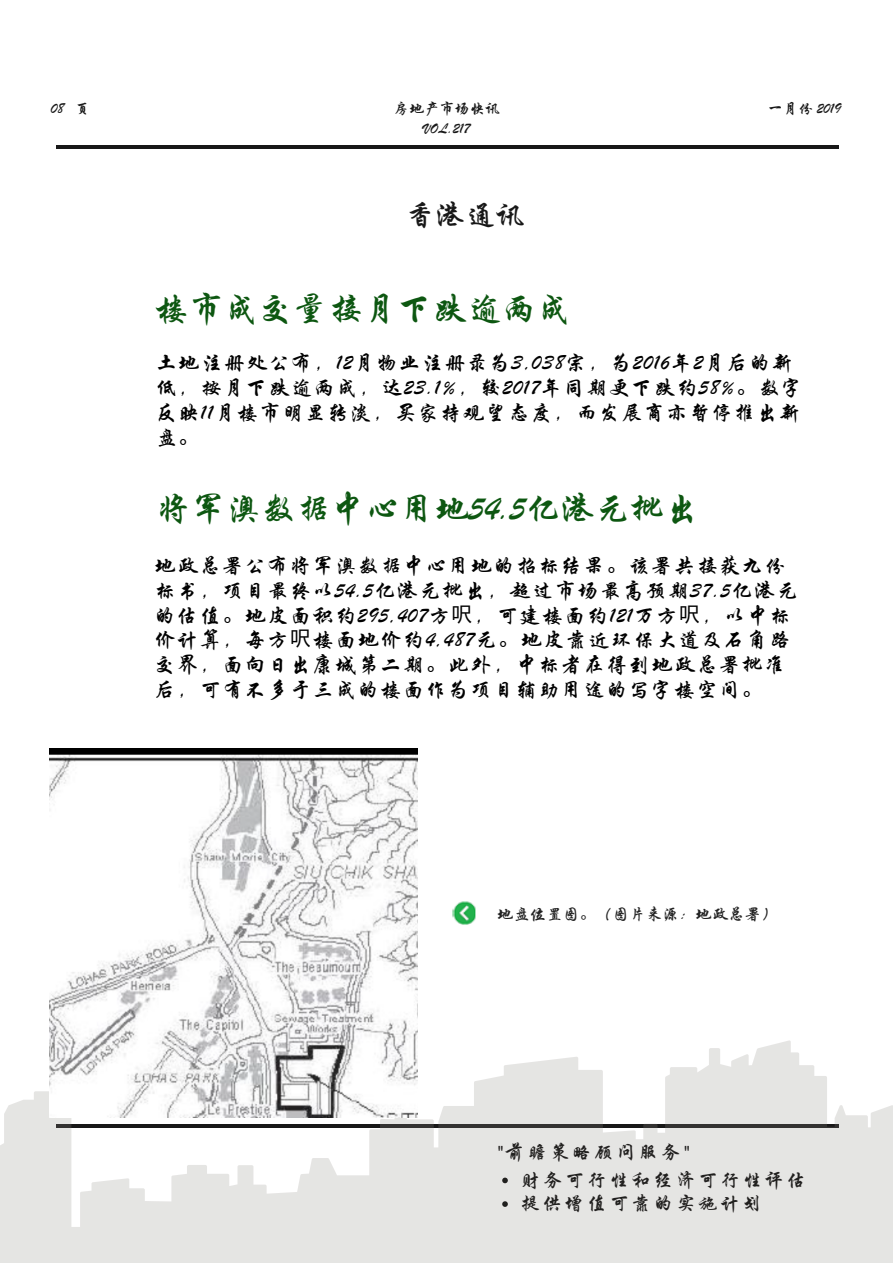
<style>
.page{position:relative;width:893px;height:1263px;background:#fff}
.page>*{position:absolute;margin:0;border:0;box-sizing:border-box;transform-origin:0 0}
.t1{font:34.8px "ST Xingkai";color:#0d5711}
.t2{font:29.85px "ST Xingkai";color:#181818}
.t3{font:21.45px/24.8px "ST Xingkai";letter-spacing:.05em;color:#000}
.t4{font:19.8px/27px "ST Xingkai";letter-spacing:.12em;color:#000}
.t5{font:16.5px "ST Xingkai";color:#222}
.t6{font:15.15px "ST Xingkai";color:#181818}
.s1{font-family:"Takao P Gothic"}
</style>
<div class="page">
<hr style="left:56px;top:145px;width:782px;height:4px;background:#181818">
<svg style="left:0;top:1044px;width:889px;height:219px;fill:#e5e5e3"></svg>
<img style="left:50px;top:749px;width:368px;height:368px">
<img style="left:452px;top:901px;width:24px;height:24px">
<p class="t6" style="left:51px;top:100px;width:41px">08 页</p>
<p class="t6" style="left:394px;top:101px;width:107px">房地产市场快讯</p>
<p class="t6" style="left:768px;top:101px;width:75px">一月份 2019</p>
<p class="t6" style="left:424px;top:120px;width:48px">VOL.217</p>
<h2 class="t2" style="left:405px;top:200px;width:121px">香港通讯</h2>
<h1 class="t1" style="left:154px;top:291px;width:418px">楼市成交量接月下跌逾两成</h1>
<p class="t3" style="left:155px;top:351px;width:649px">土地注册处公布，12月物业注册录为3,038宗，为2016年2月后的新低，按月下跌逾两成，达23.1%，较2017年同期更下跌约58%。数字反映11月楼市明显转淡，买家持观望态度，而发展商亦暂停推出新盘。</p>
<h1 class="t1" style="left:157px;top:491px;width:544px">将军澳数据中心用地54.5亿港元批出</h1>
<p class="t3" style="left:154px;top:554px;width:645px">地政总署公布将军澳数据中心用地的招标结果。该署共接获九份标书，项目最终以54.5亿港元批出，超过市场最高预期37.5亿港元的估值。地皮面积约295,407方<span class="s1">呎</span>，可建楼面约121万方<span class="s1">呎</span>，以中标价计算，每方<span class="s1">呎</span>楼面地价约4,487元。地皮靠近环保大道及石角路交界，面向日出康城第二期。此外，中标者在得到地政总署批准后，可有不多于三成的楼面作为项目辅助用途的写字楼空间。</p>
<p class="t5" style="left:497px;top:906px;width:283px">地盘位置图。（图片来源：地政总署）</p>
<p class="t4" style="left:520px;top:1140px;width:288px;text-indent:-24px">"前瞻策略顾问服务"<br>财务可行性和经济可行性评估</p>
<p class="t4" style="left:520px;top:1190px;width:244px">提供增值可靠的实施计划</p>
</div>
